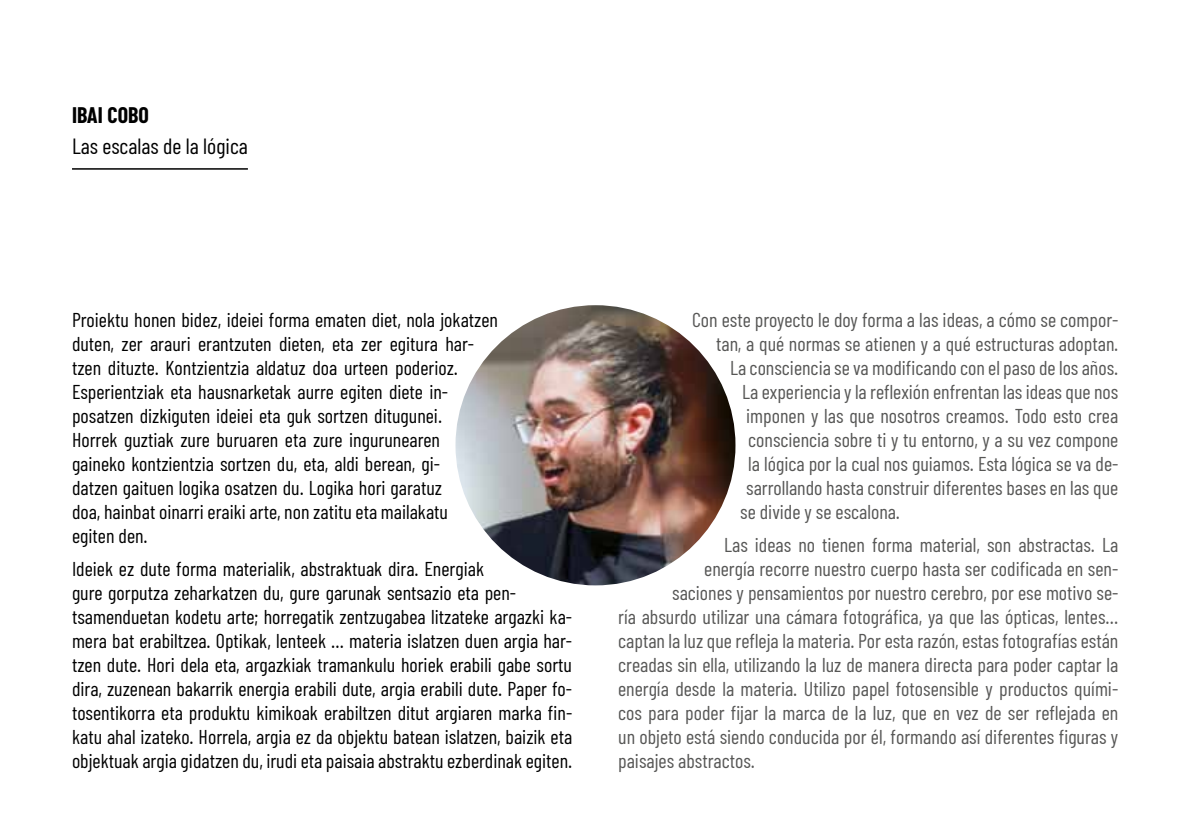
<style>
.page{position:relative;width:1191px;height:840px;background:#fff}
.page>*{position:absolute;margin:0;border:0;box-sizing:border-box;transform-origin:0 0}
.t1{font:22px "Barlow Condensed";color:#000}
.t2{font:700 22px "Barlow Condensed";color:#000}
.t3{font:20px/24px "Barlow Condensed";color:#000}
.t4{font:20px "Barlow Condensed";color:#575756}
</style>
<div class="page">
<hr style="left:72px;top:168px;width:176px;height:1px;background:#000">
<img style="left:455px;top:305px;width:280px;height:280px;border-radius:140px">
<p class="t2" style="left:72px;top:102px;width:57px">IBAI COBO</p>
<p class="t1" style="left:72px;top:132px;width:177px">Las escalas de la lógica</p>
<p class="t3" style="left:72px;top:307px;width:427px">Proiektu honen bidez, ideiei forma ematen diet, nola jokatzen duten, zer arauri erantzuten dieten, eta zer egitura har&shy;tzen dituzte. Kontzientzia aldatuz doa urteen poderioz.<br>Esperientziak eta hausnarketak aurre egiten diete in&shy;posatzen dizkiguten ideiei eta guk sortzen ditugunei.<br>Horrek guztiak zure buruaren eta zure ingurunearen gaineko kontzientzia sortzen du, eta, aldi berean, gi-<br>datzen gaituen logika osatzen du. Logika hori garatuz<br>doa, hainbat oinarri eraiki arte, non zatitu eta mailakatu<br>egiten den.</p>
<p class="t3" style="left:72px;top:555px;width:502px">Ideiek ez dute forma materialik, abstraktuak dira. Energiak<br>gure gorputza zeharkatzen du, gure garunak sentsazio eta pen&shy;tsamenduetan kodetu arte; horregatik zentzugabea litzateke argazki ka&shy;mera bat erabiltzea. Optikak, lenteek … materia islatzen duen argia har&shy;tzen dute. Hori dela eta, argazkiak tramankulu horiek erabili gabe sortu dira, zuzenean bakarrik energia erabili dute, argia erabili dute. Paper fo&shy;tosentikorra eta produktu kimikoak erabiltzen ditut argiaren marka fin&shy;katu ahal izateko. Horrela, argia ez da objektu batean islatzen, baizik eta objektuak argia gidatzen du, irudi eta paisaia abstraktu ezberdinak egiten.</p>
<p class="t4" style="left:692px;top:307px;width:428px">Con este proyecto le doy forma a las ideas, a cómo se compor-</p>
<p class="t4" style="left:716px;top:331px;width:404px">tan, a qué normas se atienen y a qué estructuras adoptan.</p>
<p class="t4" style="left:730px;top:355px;width:389px">La consciencia se va modificando con el paso de los años.</p>
<p class="t4" style="left:742px;top:379px;width:377px">La experiencia y la reflexión enfrentan las ideas que nos</p>
<p class="t4" style="left:746px;top:403px;width:373px">imponen y las que nosotros creamos. Todo esto crea</p>
<p class="t4" style="left:748px;top:427px;width:372px">consciencia sobre ti y tu entorno, y a su vez compone</p>
<p class="t4" style="left:748px;top:451px;width:372px">la lógica por la cual nos guiamos. Esta lógica se va de-</p>
<p class="t4" style="left:746px;top:475px;width:373px">sarrollando hasta construir diferentes bases en las que</p>
<p class="t4" style="left:740px;top:499px;width:161px">se divide y se escalona.</p>
<p class="t4" style="left:724px;top:531px;width:395px">Las ideas no tienen forma material, son abstractas. La</p>
<p class="t4" style="left:704px;top:555px;width:415px">energía recorre nuestro cuerpo hasta ser codificada en sen-</p>
<p class="t4" style="left:672px;top:579px;width:448px">saciones y pensamientos por nuestro cerebro, por ese motivo se-</p>
<p class="t4" style="left:618px;top:603px;width:502px">ría absurdo utilizar una cámara fotográfica, ya que las ópticas, lentes…</p>
<p class="t4" style="left:618px;top:627px;width:502px">captan la luz que refleja la materia. Por esta razón, estas fotografías están</p>
<p class="t4" style="left:618px;top:651px;width:502px">creadas sin ella, utilizando la luz de manera directa para poder captar la</p>
<p class="t4" style="left:618px;top:675px;width:501px">energía desde la materia. Utilizo papel fotosensible y productos quími-</p>
<p class="t4" style="left:618px;top:699px;width:502px">cos para poder fijar la marca de la luz, que en vez de ser reflejada en</p>
<p class="t4" style="left:618px;top:723px;width:501px">un objeto está siendo conducida por él, formando así diferentes figuras y</p>
<p class="t4" style="left:618px;top:747px;width:138px">paisajes abstractos.</p>
</div>
